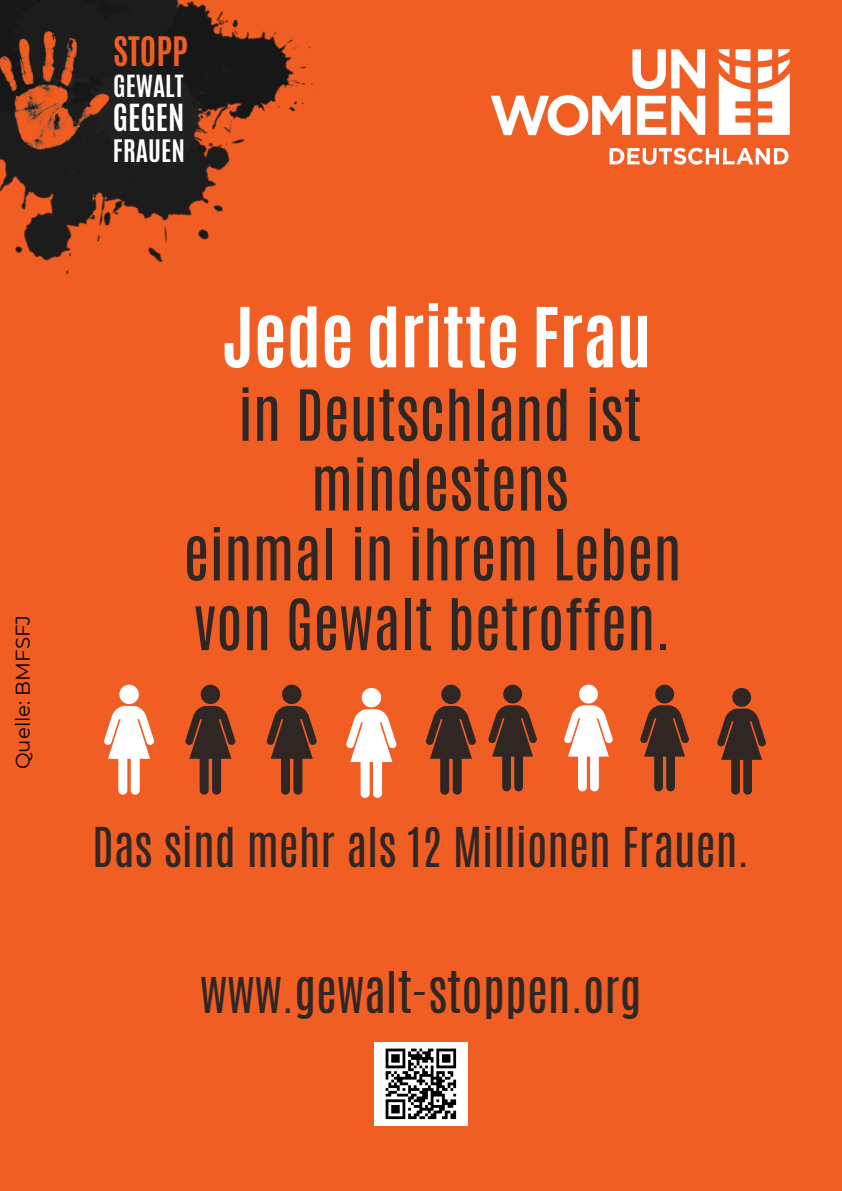
<style>
.page{position:relative;width:842px;height:1191px;background:#fff}
.page>*{position:absolute;margin:0;border:0;box-sizing:border-box;transform-origin:0 0}
.t1{font:700 70.2px "Antonio";color:#fff}
.t2{font:59.8px/69.8px "Antonio";color:#302725;text-align:center}
.t3{font:48px "Antonio";color:#302725}
.t4{font:45.8px "Antonio";color:#302725}
.t5{font:700 33.9px "Antonio";color:#f15e24}
.t6{font:700 31.2px "Antonio";color:#fff}
.t7{font:700 25.9px "Antonio";color:#fff}
.t8{font:700 25.5px "Antonio";color:#fff}
.t9{font:19.7px "Montserrat";color:#000}
</style>
<div class="page">
<div style="left:0;top:0;width:842px;height:1190px;background:#f15e24"></div>
<div style="left:201px;top:684px;width:19px;height:20px;background:#302725;border-radius:50%"></div>
<svg style="left:185px;top:705px;width:51px;height:89px"></svg>
<div style="left:282px;top:684px;width:19px;height:20px;background:#302725;border-radius:50%"></div>
<svg style="left:267px;top:705px;width:50px;height:89px"></svg>
<div style="left:362px;top:687px;width:19px;height:20px;background:#fff;border-radius:50%"></div>
<svg style="left:346px;top:709px;width:51px;height:88px"></svg>
<div style="left:441px;top:684px;width:20px;height:20px;background:#302725;border-radius:50%"></div>
<svg style="left:426px;top:705px;width:50px;height:89px"></svg>
<div style="left:503px;top:684px;width:19px;height:19px;background:#302725;border-radius:50%"></div>
<svg style="left:488px;top:705px;width:49px;height:86px"></svg>
<div style="left:119px;top:684px;width:20px;height:20px;background:#fff;border-radius:50%"></div>
<svg style="left:104px;top:705px;width:50px;height:89px"></svg>
<div style="left:579px;top:684px;width:19px;height:19px;background:#fff;border-radius:50%"></div>
<svg style="left:564px;top:705px;width:49px;height:86px"></svg>
<div style="left:655px;top:684px;width:19px;height:19px;background:#302725;border-radius:50%"></div>
<svg style="left:640px;top:705px;width:49px;height:86px"></svg>
<div style="left:732px;top:687px;width:19px;height:19px;background:#302725;border-radius:50%"></div>
<svg style="left:717px;top:708px;width:49px;height:86px"></svg>
<img style="left:490px;top:49px;width:300px;height:116px">
<img style="left:0;top:0;width:317px;height:275px">
<img style="left:0;top:19px;width:126px;height:147px">
<img style="left:374px;top:1042px;width:94px;height:82px">
<p class="t9" style="left:11px;top:769px;width:156px;rotate:-90deg">Quelle: BMFSFJ</p>
<p class="t5" style="left:113px;top:27px;width:76px">STOPP</p>
<p class="t8" style="left:113px;top:67px;width:72px">GEWALT</p>
<p class="t6" style="left:113px;top:96px;width:73px">GEGEN</p>
<p class="t7" style="left:113px;top:132px;width:73px">FRAUEN</p>
<p class="t1" style="left:222px;top:287px;width:431px">Jede dritte Frau</p>
<p class="t2" style="left:183px;top:380px;width:500px">in Deutschland ist mindestens<br>einmal in ihrem Leben von Gewalt betroffen.</p>
<h4 class="t4" style="left:93px;top:815px;width:658px">Das sind mehr als 12 Millionen Frauen.</h4>
<p class="t3" style="left:200px;top:958px;width:443px">www.gewalt-stoppen.org</p>
</div>
